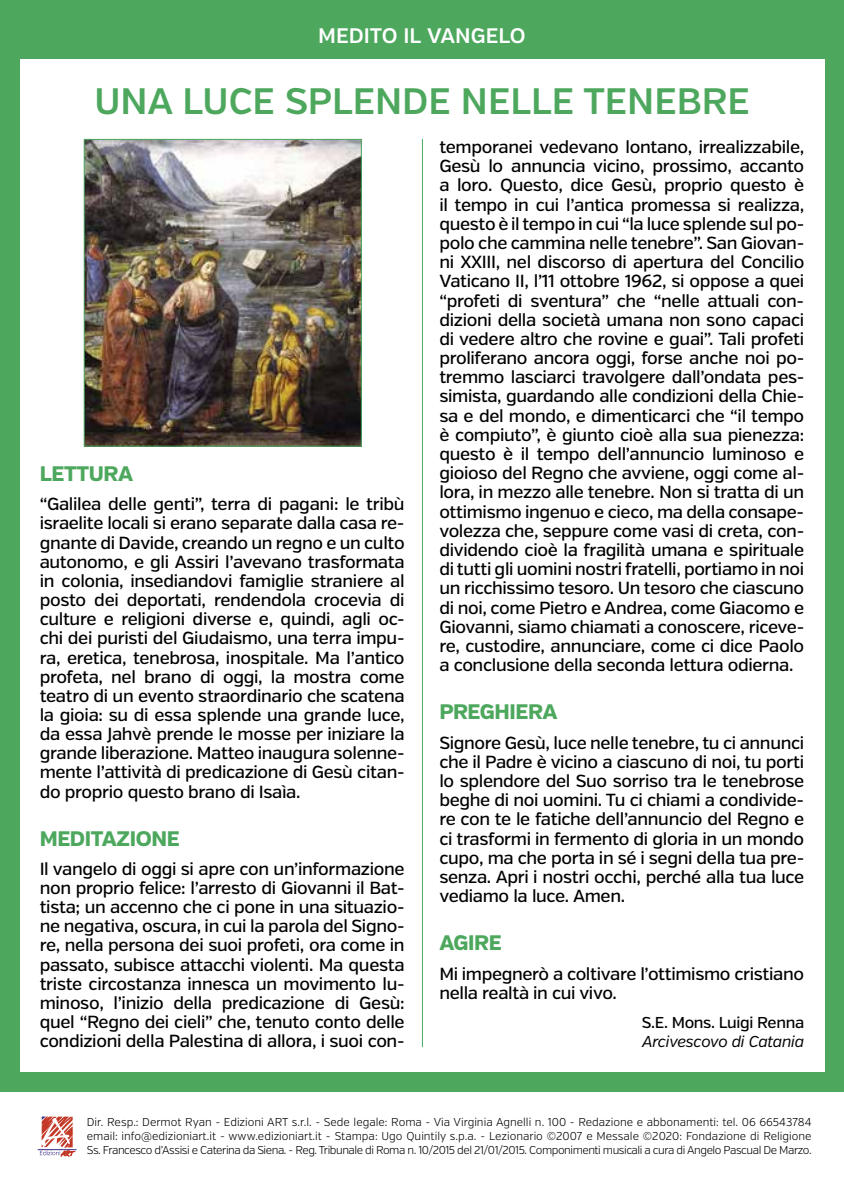
<style>
.page{position:relative;width:844px;height:1191px;background:#fff}
.page>*{position:absolute;margin:0;border:0;box-sizing:border-box;transform-origin:0 0}
.t1{font:600 36.75px "Verb";color:#4da85e}
.t2{font:800 21px "Verb";letter-spacing:-.02em;color:#4da85e}
.t3{font:600 21px "Verb";color:#fff}
.t4{font:500 17.5px/19.2px "Verb";letter-spacing:-.02em;color:#000;text-align:justify}
.t5{font:italic 15.75px "Verb";letter-spacing:-.02em;color:#000}
.t6{font:500 15.75px "Verb";letter-spacing:-.02em;color:#000}
.t7{font:300 11.38px/14px "Verb";letter-spacing:-.04em;color:#000;text-align:justify}
</style>
<div class="page">
<div style="left:0;top:0;width:843px;height:1091px;background:#4da85e"></div>
<div style="left:20px;top:60px;width:803px;height:1011px;background:#fff"></div>
<img style="left:86px;top:141px;width:274px;height:303px">
<div style="left:84px;top:139px;width:278px;height:307px;border:1px solid #4da85e"></div>
<hr style="left:422px;top:139px;width:1px;height:908px;background:#4da85e">
<hr style="left:38px;top:1149px;width:38px;height:1px;background:#392d82">
<svg style="left:40px;top:1116px;width:36px;height:40px"></svg>
<p class="t3" style="left:318px;top:23px;width:209px">MEDITO IL VANGELO</p>
<h1 class="t1" style="left:94px;top:79px;width:656px">UNA LUCE SPLENDE NELLE TENEBRE</h1>
<p class="t2" style="left:40px;top:461px;width:95px">LETTURA</p>
<p class="t4" style="left:40px;top:495px;width:366px">“Galilea delle genti”, terra di pagani: le tribù israelite locali si erano separate dalla casa re&shy;gnante di Davide, creando un regno e un culto autonomo, e gli Assiri l’avevano trasformata in colonia, insediandovi famiglie straniere al posto dei deportati, rendendola crocevia di culture e religioni diverse e, quindi, agli oc&shy;chi dei puristi del Giudaismo, una terra impu&shy;ra, eretica, tenebrosa, inospitale. Ma l’antico profeta, nel brano di oggi, la mostra come teatro di un evento straordinario che scatena la gioia: su di essa splende una grande luce, da essa Jahvè prende le mosse per iniziare la grande liberazione. Matteo inaugura solenne&shy;mente l’attività di predicazione di Gesù citan&shy;do proprio questo brano di Isaìa.</p>
<p class="t2" style="left:40px;top:825px;width:141px">MEDITAZIONE</p>
<p class="t4" style="left:40px;top:859px;width:366px">Il vangelo di oggi si apre con un’informazione non proprio felice: l’arresto di Giovanni il Bat&shy;tista; un accenno che ci pone in una situazio&shy;ne negativa, oscura, in cui la parola del Signo&shy;re, nella persona dei suoi profeti, ora come in passato, subisce attacchi violenti. Ma questa triste circostanza innesca un movimento lu&shy;minoso, l’inizio della predicazione di Gesù: quel “Regno dei cieli” che, tenuto conto delle condizioni della Palestina di allora, i suoi con-</p>
<p class="t4" style="left:439px;top:137px;width:366px">temporanei vedevano lontano, irrealizzabile, Gesù lo annuncia vicino, prossimo, accanto a loro. Questo, dice Gesù, proprio questo è il tempo in cui l’antica promessa si realizza, questo è il tempo in cui “la luce splende sul po&shy;polo che cammina nelle tenebre”. San Giovan&shy;ni XXIII, nel discorso di apertura del Concilio Vaticano II, l’11 ottobre 1962, si oppose a quei “profeti di sventura” che “nelle attuali con&shy;dizioni della società umana non sono capaci di vedere altro che rovine e guai”. Tali profeti proliferano ancora oggi, forse anche noi po&shy;tremmo lasciarci travolgere dall’ondata pes&shy;simista, guardando alle condizioni della Chie&shy;sa e del mondo, e dimenticarci che “il tempo è compiuto”, è giunto cioè alla sua pienezza: questo è il tempo dell’annuncio luminoso e gioioso del Regno che avviene, oggi come al&shy;lora, in mezzo alle tenebre. Non si tratta di un ottimismo ingenuo e cieco, ma della consape&shy;volezza che, seppure come vasi di creta, con&shy;dividendo cioè la fragilità umana e spirituale di tutti gli uomini nostri fratelli, portiamo in noi un ricchissimo tesoro. Un tesoro che ciascuno di noi, come Pietro e Andrea, come Giacomo e Giovanni, siamo chiamati a conoscere, riceve&shy;re, custodire, annunciare, come ci dice Paolo a conclusione della seconda lettura odierna.</p>
<p class="t2" style="left:439px;top:699px;width:120px">PREGHIERA</p>
<p class="t4" style="left:439px;top:733px;width:366px">Signore Gesù, luce nelle tenebre, tu ci annunci che il Padre è vicino a ciascuno di noi, tu porti lo splendore del Suo sorriso tra le tenebrose beghe di noi uomini. Tu ci chiami a condivide&shy;re con te le fatiche dell’annuncio del Regno e ci trasformi in fermento di gloria in un mondo cupo, ma che porta in sé i segni della tua pre&shy;senza. Apri i nostri occhi, perché alla tua luce vediamo la luce. Amen.</p>
<p class="t2" style="left:439px;top:930px;width:64px">AGIRE</p>
<p class="t4" style="left:439px;top:964px;width:366px">Mi impegnerò a coltivare l’ottimismo cristiano nella realtà in cui vivo.</p>
<p class="t6" style="left:641px;top:1013px;width:164px">S.E. Mons. Luigi Renna</p>
<p class="t5" style="left:641px;top:1032px;width:164px">Arcivescovo di Catania</p>
<p class="t7" style="left:87px;top:1114px;width:726px">Dir. Resp.: Dermot Ryan - Edizioni ART s.r.l. - Sede legale: Roma - Via Virginia Agnelli n. 100 - Redazione e abbonamenti: tel. 06 66543784 email: info@edizioniart.it - www.edizioniart.it - Stampa: Ugo Quintily s.p.a. - Lezionario ©2007 e Messale ©2020: Fondazione di Religione Ss. Francesco d’Assisi e Caterina da Siena. - Reg. Tribunale di Roma n. 10/2015 del 21/01/2015. Componimenti musicali a cura di Angelo Pascual De Marzo.</p>
</div>
